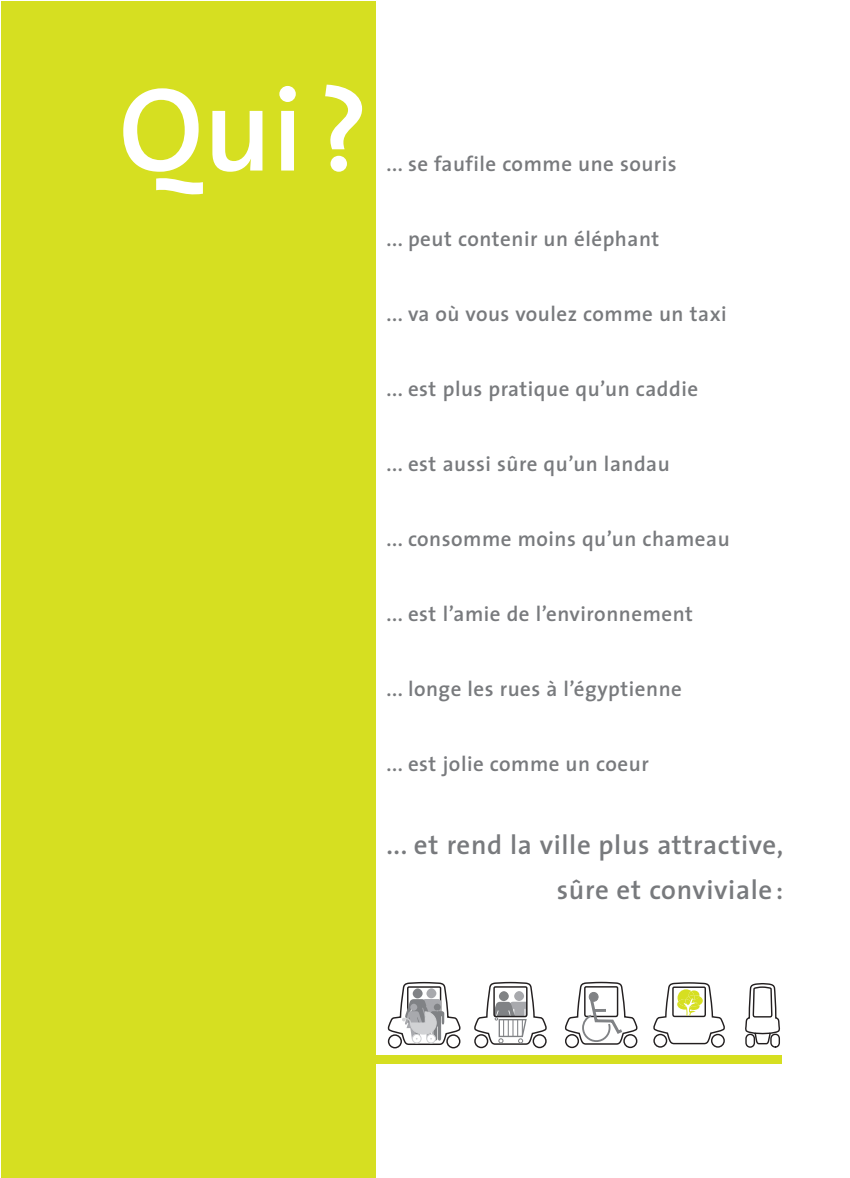
<style>
.page{position:relative;width:850px;height:1178px;background:#fff}
.page>*{position:absolute;margin:0;border:0;box-sizing:border-box;transform-origin:0 0}
.t1{font:600 120px "The Sans";color:#fff}
.t2{font:600 27px/45px "The Sans";letter-spacing:.025em;color:#787a7d;text-align:right}
.t3{font:600 21px "The Sans";letter-spacing:.025em;color:#787a7d}
</style>
<div class="page">
<div style="left:1px;top:1px;width:374px;height:1177px;background:#d6df21"></div>
<svg style="left:745px;top:983px;width:35px;height:65px"></svg>
<div style="left:565px;top:1034px;width:14px;height:14px;border:1px solid #231f20;border-radius:50%"></div>
<div style="left:623px;top:1034px;width:14px;height:14px;border:1px solid #231f20;border-radius:50%"></div>
<svg style="left:565px;top:982px;width:73px;height:63px"></svg>
<div style="left:474px;top:1034px;width:14px;height:14px;border:1px solid #231f20;border-radius:50%"></div>
<div style="left:533px;top:1034px;width:14px;height:14px;border:1px solid #231f20;border-radius:50%"></div>
<svg style="left:474px;top:982px;width:73px;height:64px"></svg>
<svg style="left:388px;top:982px;width:73px;height:67px"></svg>
<svg style="left:653px;top:982px;width:72px;height:66px"></svg>
<div style="left:370px;top:1055px;width:411px;height:9px;background:#d6df21"></div>
<h1 class="t1" style="left:119px;top:81px;width:251px">Qui ?</h1>
<p class="t3" style="left:387px;top:156px;width:292px">... se faufile comme une souris</p>
<p class="t3" style="left:387px;top:231px;width:274px">... peut contenir un éléphant</p>
<p class="t3" style="left:387px;top:306px;width:342px">... va où vous voulez comme un taxi</p>
<p class="t3" style="left:387px;top:381px;width:313px">... est plus pratique qu’un caddie</p>
<p class="t3" style="left:387px;top:456px;width:285px">... est aussi sûre qu’un landau</p>
<p class="t3" style="left:387px;top:531px;width:345px">... consomme moins qu’un chameau</p>
<p class="t3" style="left:387px;top:606px;width:308px">... est l’amie de l’environnement</p>
<p class="t3" style="left:387px;top:681px;width:297px">... longe les rues à l’égyptienne</p>
<p class="t3" style="left:387px;top:756px;width:264px">... est jolie comme un coeur</p>
<p class="t2" style="left:386px;top:824px;width:399px">... et rend la ville plus attractive, sûre et conviviale :</p>
</div>
